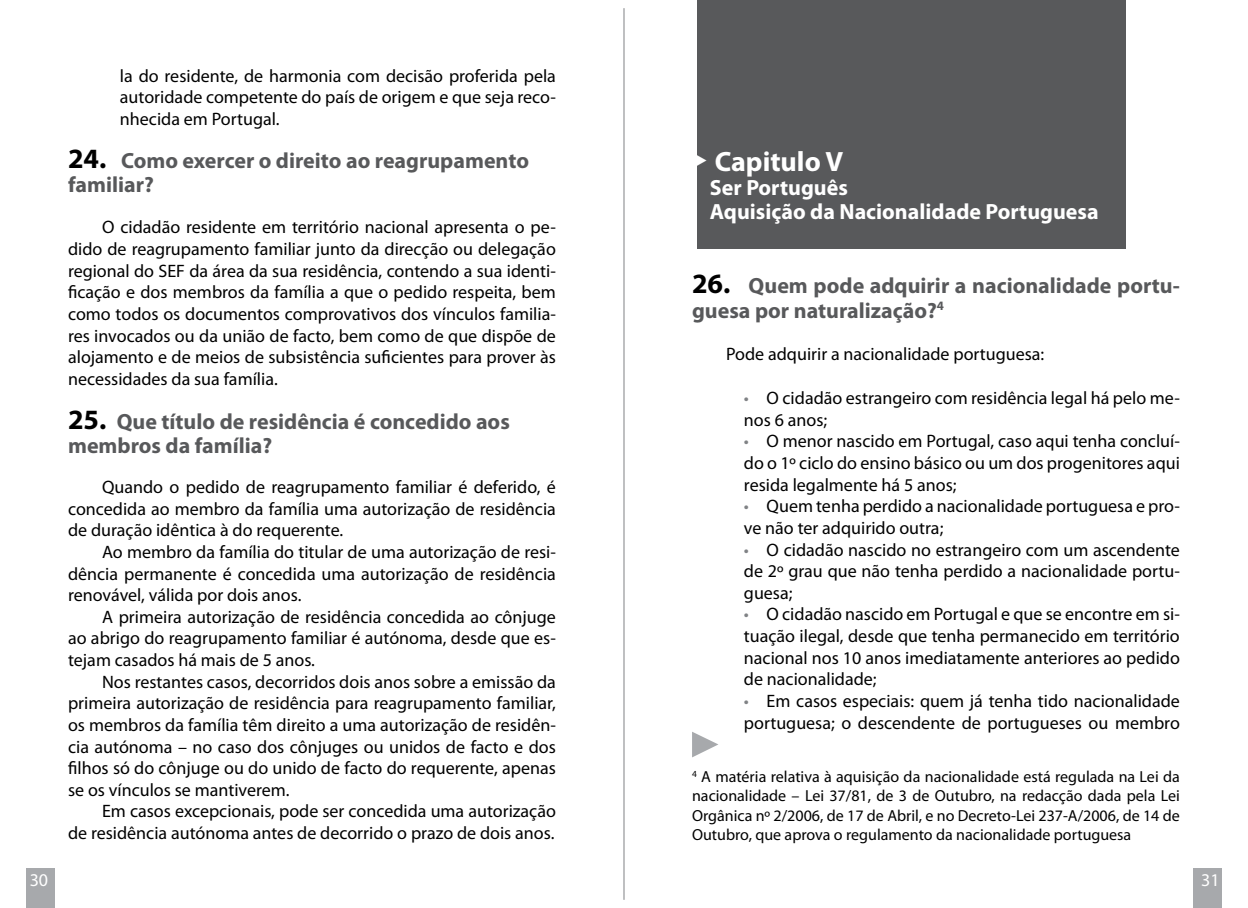
<style>
.page{position:relative;width:1248px;height:908px;background:#fff}
.page>*{position:absolute;margin:0;border:0;box-sizing:border-box;transform-origin:0 0}
.t1{font:700 28px "Myriad Pro";color:#fff}
.t2{font:700 22px/24px "Myriad Pro";color:#58595b}
.t3{font:700 22px/24px "Myriad Pro";color:#fff}
.t4{font:18px/21.6px "Myriad Pro";color:#000;text-align:justify}
.t5{font:18px "Myriad Pro";color:#fff}
.t6{font:16px/19.2px "Myriad Pro";color:#000;text-align:justify}
.s1{font-size:28px;color:#000}
.s2{font-family:"Menlo"}
.s3{color:#808285}
</style>
<div class="page">
<div style="left:27px;top:867px;width:28px;height:40px;background:#a7a9ac"></div>
<div style="left:1192px;top:867px;width:29px;height:40px;background:#a7a9ac"></div>
<hr style="left:623px;top:8px;width:1px;height:891px;background:#808285">
<div style="left:697px;top:0;width:428px;height:248px;background:#58595b"></div>
<svg style="left:692px;top:732px;width:26px;height:25px"></svg>
<p class="t4" style="left:120px;top:64px;width:437px">la do residente, de harmonia com decisão proferida pela autoridade competente do país de origem e que seja reco&shy;nhecida em Portugal.</p>
<p class="t2" style="left:68px;top:148px;width:462px"><span class="s1">24.</span> Como exercer o direito ao reagrupamento familiar?</p>
<p class="t4" style="left:68px;top:216px;width:489px;text-indent:34px">O cidadão residente em território nacional apresenta o pe&shy;dido de reagrupamento familiar junto da direcção ou delegação regional do SEF da área da sua residência, contendo a sua identi&shy;ficação e dos membros da família a que o pedido respeita, bem como todos os documentos comprovativos dos vínculos familia&shy;res invocados ou da união de facto, bem como de que dispõe de alojamento e de meios de subsistência suficientes para prover às necessidades da sua família.</p>
<p class="t2" style="left:68px;top:408px;width:443px"><span class="s1">25.</span> Que título de residência é concedido aos membros da família?</p>
<p class="t4" style="left:68px;top:475px;width:489px;text-indent:34px">Quando o pedido de reagrupamento familiar é deferido, é concedida ao membro da família uma autorização de residência de duração idêntica à do requerente.</p>
<p class="t4" style="left:68px;top:540px;width:489px;text-indent:34px">Ao membro da família do titular de uma autorização de resi&shy;dência permanente é concedida uma autorização de residência renovável, válida por dois anos.</p>
<p class="t4" style="left:68px;top:605px;width:489px;text-indent:34px">A primeira autorização de residência concedida ao cônjuge ao abrigo do reagrupamento familiar é autónoma, desde que es&shy;tejam casados há mais de 5 anos.</p>
<p class="t4" style="left:68px;top:670px;width:489px;text-indent:34px">Nos restantes casos, decorridos dois anos sobre a emissão da primeira autorização de residência para reagrupamento familiar, os membros da família têm direito a uma autorização de residên&shy;cia autónoma – no caso dos cônjuges ou unidos de facto e dos filhos só do cônjuge ou do unido de facto do requerente, apenas se os vínculos se mantiverem.</p>
<p class="t4" style="left:68px;top:799px;width:489px;text-align:right">Em casos excepcionais, pode ser concedida uma autorização<br>de residência autónoma antes de decorrido o prazo de dois anos.</p>
<h1 class="t1" style="left:692px;top:143px;width:153px"><span class="s2">‣</span> Capitulo V</h1>
<p class="t3" style="left:709px;top:174px;width:390px">Ser Português<br>Aquisição da Nacionalidade Portuguesa</p>
<p class="t2" style="left:692px;top:273px;width:489px"><span class="s1">26.</span> Quem pode adquirir a nacionalidade portu&shy;guesa por naturalização?<sup>4</sup></p>
<p class="t4" style="left:726px;top:342px;width:320px">Pode adquirir a nacionalidade portuguesa:</p>
<p class="t4" style="left:744px;top:387px;width:437px"><span class="s3">•</span> O cidadão estrangeiro com residência legal há pelo me&shy;nos 6 anos;</p>
<p class="t4" style="left:744px;top:430px;width:437px"><span class="s3">•</span> O menor nascido em Portugal, caso aqui tenha concluí&shy;do o 1º ciclo do ensino básico ou um dos progenitores aqui resida legalmente há 5 anos;</p>
<p class="t4" style="left:744px;top:495px;width:437px"><span class="s3">•</span> Quem tenha perdido a nacionalidade portuguesa e pro&shy;ve não ter adquirido outra;</p>
<p class="t4" style="left:744px;top:538px;width:437px"><span class="s3">•</span> O cidadão nascido no estrangeiro com um ascendente de 2º grau que não tenha perdido a nacionalidade portu&shy;guesa;</p>
<p class="t4" style="left:744px;top:603px;width:437px"><span class="s3">•</span> O cidadão nascido em Portugal e que se encontre em si&shy;tuação ilegal, desde que tenha permanecido em território nacional nos 10 anos imediatamente anteriores ao pedido de nacionalidade;</p>
<p class="t4" style="left:744px;top:689px;width:437px"><span class="s3">•</span> Em casos especiais: quem já tenha tido nacionalidade portuguesa; o descendente de portugueses ou membro</p>
<p class="t6" style="left:692px;top:766px;width:489px"><sup>4</sup> A matéria relativa à aquisição da nacionalidade está regulada na Lei da nacionalidade – Lei 37/81, de 3 de Outubro, na redacção dada pela Lei Orgânica nº 2/2006, de 17 de Abril, e no Decreto-Lei 237-A/2006, de 14 de Outubro, que aprova o regulamento da nacionalidade portuguesa</p>
<p class="t5" style="left:30px;top:868px;width:20px">30</p>
<p class="t5" style="left:1200px;top:868px;width:20px">31</p>
</div>
